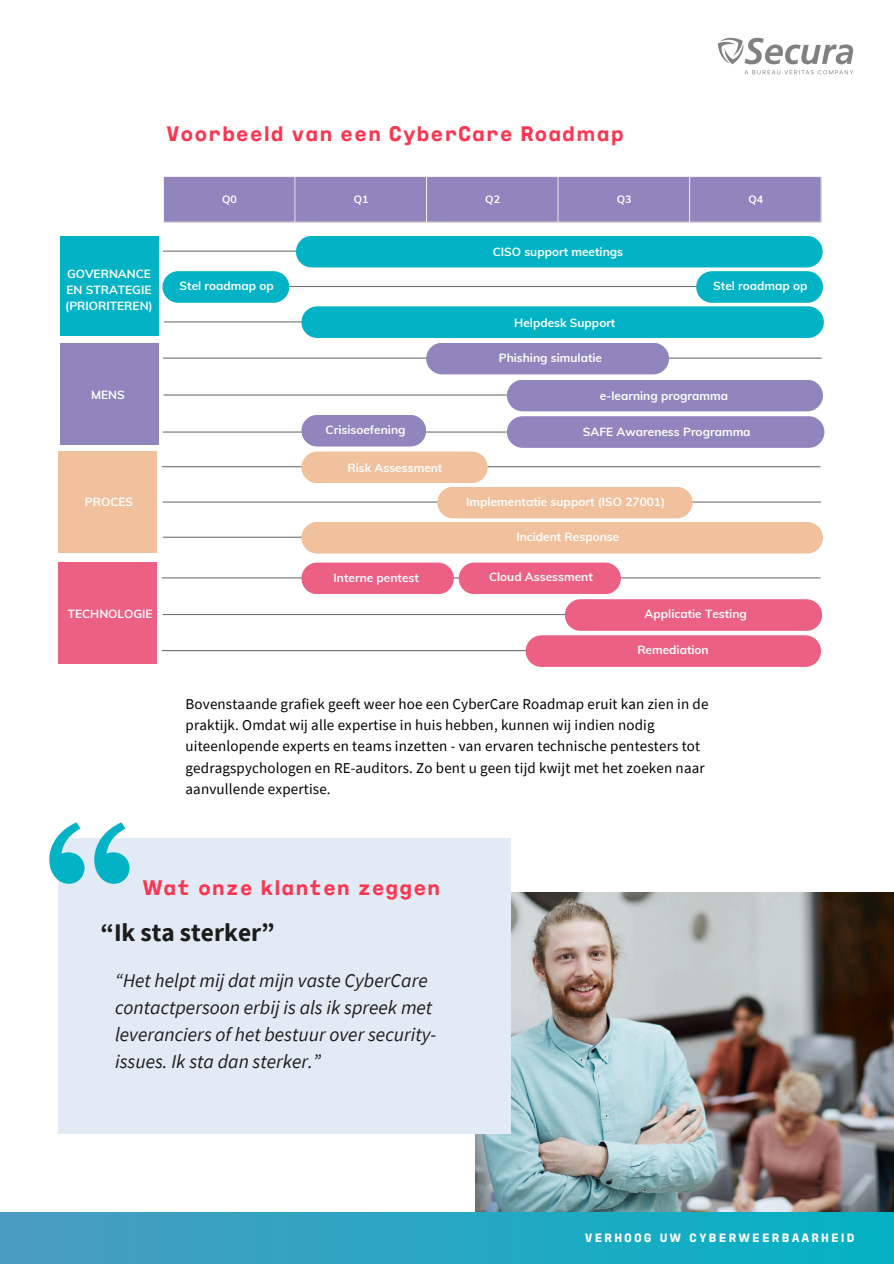
<style>
.page{position:relative;width:894px;height:1264px;background:#fff}
.page>*{position:absolute;margin:0;border:0;box-sizing:border-box;transform-origin:0 0}
.t1{font:700 25.35px "Source Sans Pro";color:#1d1d1b}
.t2{font:700 expanded 21px "Bureau Veritas";letter-spacing:.01em;color:#fc3650}
.t3{font:italic 19.5px/27px "Source Sans Pro";color:#1d1d1b}
.t4{font:15px/21.3px "Source Sans Pro";letter-spacing:.01em;color:#000001}
.t5{font:700 expanded 12px "Bureau Veritas";letter-spacing:.17em;color:#fff}
.t6{font:700 11.85px/15.8px "Muli";color:#fff}
.t7{font:700 10.65px "Muli";color:#fff}
</style>
<div class="page">
<img style="left:718px;top:37px;width:135px;height:38px">
<img style="left:475px;top:892px;width:418px;height:320px">
<div style="left:0;top:1212px;width:893px;height:51px;background:linear-gradient(to right,#4b9bc1,#03b2c4)"></div>
<div style="left:59px;top:837px;width:451px;height:296px;background:#e2eaf6"></div>
<svg style="left:49px;top:822px;width:80px;height:61px"></svg>
<div style="left:164px;top:177px;width:656px;height:45px;background:#9185be"></div>
<hr style="left:163px;top:177px;width:1px;height:45px;background:#f8f4f1">
<hr style="left:294px;top:177px;width:1px;height:45px;background:#f8f4f1">
<hr style="left:426px;top:177px;width:1px;height:45px;background:#f8f4f1">
<hr style="left:557px;top:177px;width:1px;height:45px;background:#f8f4f1">
<hr style="left:689px;top:177px;width:1px;height:45px;background:#f8f4f1">
<hr style="left:820px;top:177px;width:1px;height:45px;background:#f8f4f1">
<hr style="left:163px;top:176px;width:658px;height:1px;background:#f8f4f1">
<hr style="left:163px;top:222px;width:658px;height:1px;background:#f8f4f1">
<div style="left:60px;top:236px;width:98px;height:99px;background:#01b3c4"></div>
<hr style="left:163px;top:250px;width:658px;height:2px;background:#737373">
<div style="left:296px;top:236px;width:526px;height:31px;background:#01b3c4;border-radius:16px"></div>
<hr style="left:163px;top:286px;width:658px;height:1px;background:#737373">
<div style="left:162px;top:271px;width:127px;height:32px;background:#01b3c4;border-radius:16px"></div>
<hr style="left:164px;top:321px;width:658px;height:1px;background:#737373">
<div style="left:301px;top:306px;width:522px;height:32px;background:#01b3c4;border-radius:16px"></div>
<div style="left:60px;top:343px;width:98px;height:101px;background:#9185be"></div>
<hr style="left:163px;top:357px;width:658px;height:2px;background:#737373">
<hr style="left:163px;top:394px;width:658px;height:1px;background:#737373">
<div style="left:506px;top:380px;width:316px;height:31px;background:#9185be;border-radius:16px"></div>
<div style="left:59px;top:451px;width:98px;height:102px;background:#f1c09c"></div>
<hr style="left:162px;top:466px;width:658px;height:1px;background:#737373">
<div style="left:301px;top:451px;width:186px;height:32px;background:#f1c09c;border-radius:16px"></div>
<hr style="left:162px;top:501px;width:658px;height:1px;background:#737373">
<div style="left:437px;top:487px;width:255px;height:31px;background:#f1c09c;border-radius:16px"></div>
<hr style="left:163px;top:536px;width:658px;height:2px;background:#737373">
<div style="left:301px;top:522px;width:521px;height:31px;background:#f1c09c;border-radius:16px"></div>
<div style="left:59px;top:562px;width:98px;height:102px;background:#ec6084"></div>
<hr style="left:162px;top:577px;width:658px;height:1px;background:#737373">
<hr style="left:162px;top:614px;width:658px;height:1px;background:#737373">
<div style="left:564px;top:599px;width:257px;height:32px;background:#ec6084;border-radius:16px"></div>
<div style="left:426px;top:343px;width:243px;height:31px;background:#9185be;border-radius:16px"></div>
<div style="left:301px;top:562px;width:152px;height:32px;background:#ec6084;border-radius:16px"></div>
<div style="left:696px;top:271px;width:126px;height:32px;background:#01b3c4;border-radius:16px"></div>
<hr style="left:163px;top:431px;width:659px;height:1px;background:#737373">
<div style="left:301px;top:415px;width:125px;height:31px;background:#9185be;border-radius:16px"></div>
<div style="left:506px;top:416px;width:318px;height:32px;background:#9185be;border-radius:16px"></div>
<hr style="left:162px;top:650px;width:658px;height:1px;background:#737373">
<div style="left:525px;top:635px;width:295px;height:32px;background:#ec6084;border-radius:16px"></div>
<div style="left:458px;top:562px;width:162px;height:32px;background:#ec6084;border-radius:16px"></div>
<h3 class="t2" style="left:166px;top:127px;width:459px">Voorbeeld van een CyberCare Roadmap</h3>
<h5 class="t7" style="left:222px;top:192px;width:16px">Q0</h5>
<p class="t7" style="left:354px;top:192px;width:16px">Q1</p>
<p class="t7" style="left:485px;top:192px;width:16px">Q2</p>
<p class="t7" style="left:616px;top:192px;width:16px">Q3</p>
<p class="t7" style="left:748px;top:192px;width:16px">Q4</p>
<p class="t6" style="left:65px;top:266px;width:89px">GOVERNANCE<br>EN STRATEGIE (PRIORITEREN)</p>
<p class="t6" style="left:179px;top:277px;width:96px">Stel roadmap op</p>
<p class="t6" style="left:492px;top:243px;width:132px">CISO support meetings</p>
<p class="t6" style="left:514px;top:315px;width:103px">Helpdesk Support</p>
<p class="t6" style="left:498px;top:350px;width:105px">Phishing simulatie</p>
<p class="t6" style="left:713px;top:277px;width:96px">Stel roadmap op</p>
<p class="t6" style="left:91px;top:386px;width:35px">MENS</p>
<p class="t6" style="left:599px;top:387px;width:130px">e-learning programma</p>
<p class="t6" style="left:325px;top:421px;width:81px">Crisisoefening</p>
<h4 class="t6" style="left:582px;top:424px;width:169px">SAFE Awareness Programma</h4>
<p class="t6" style="left:85px;top:493px;width:50px">PROCES</p>
<p class="t6" style="left:347px;top:459px;width:96px">Risk Assessment</p>
<p class="t6" style="left:333px;top:570px;width:87px">Interne pentest</p>
<p class="t6" style="left:466px;top:494px;width:200px">Implementatie support (ISO 27001)</p>
<p class="t6" style="left:516px;top:529px;width:104px">Incident Response</p>
<h1 class="t6" style="left:489px;top:569px;width:105px">Cloud Assessment</h1>
<p class="t6" style="left:68px;top:605px;width:86px">TECHNOLOGIE</p>
<p class="t6" style="left:644px;top:605px;width:104px">Applicatie Testing</p>
<p class="t6" style="left:637px;top:641px;width:73px">Remediation</p>
<h2 class="t4" style="left:185px;top:692px;width:524px">Bovenstaande grafiek geeft weer hoe een CyberCare Roadmap eruit kan zien in de praktijk. Omdat wij alle expertise in huis hebben, kunnen wij indien nodig uiteenlopende experts en teams inzetten - van ervaren technische pentesters tot gedragspychologen en RE-auditors. Zo bent u geen tijd kwijt met het zoeken naar aanvullende expertise.</h2>
<h5 class="t2" style="left:142px;top:880px;width:299px">Wat onze klanten zeggen</h5>
<h2 class="t1" style="left:100px;top:916px;width:176px">“Ik sta sterker”</h2>
<h5 class="t3" style="left:115px;top:966px;width:322px">“Het helpt mij dat mijn vaste CyberCare contactpersoon erbij is als ik spreek met leveranciers of het bestuur over security&shy;issues. Ik sta dan sterker.”</h5>
<h5 class="t5" style="left:584px;top:1233px;width:271px">VERHOOG UW CYBERWEERBAARHEID</h5>
</div>
